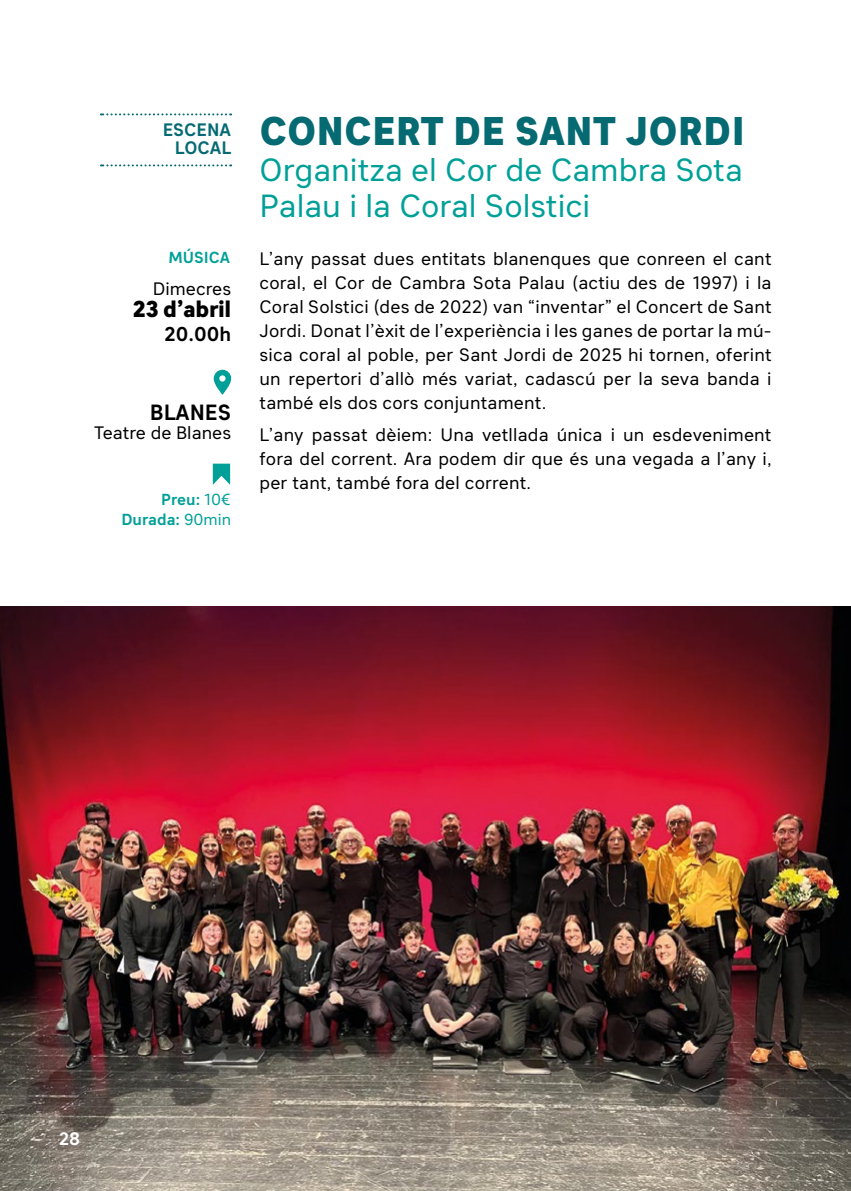
<style>
.page{position:relative;width:851px;height:1191px;background:#fff}
.page>*{position:absolute;margin:0;border:0;box-sizing:border-box;transform-origin:0 0}
.t1{font:800 40px "Sebino";color:#056a72}
.t2{font:32px/36px "Sebino";color:#00a098}
.t3{font:800 23px "Sebino";letter-spacing:-.02em;color:#000}
.t4{font:700 22px "Sebino";color:#000}
.t5{font:700 20px "Sebino";color:#000}
.t6{font:18px/24px "Sebino";letter-spacing:.01em;color:#000;text-align:justify}
.t7{font:700 18px/18px "Sebino";color:#056a72;text-align:right}
.t8{font:700 18px "Sebino";color:#fff}
.t9{font:700 16px/20px "Sebino";color:#00a098;text-align:right}
.s1{font-weight:400}
</style>
<div class="page">
<svg style="left:214px;top:370px;width:17px;height:25px"></svg>
<svg style="left:213px;top:463px;width:17px;height:21px"></svg>
<svg style="left:101px;top:113px;width:130px;height:2px"></svg>
<svg style="left:101px;top:164px;width:130px;height:2px"></svg>
<img style="left:0;top:606px;width:850px;height:585px">
<p class="t7" style="left:163px;top:122px;width:70px">ESCENA<br>LOCAL</p>
<p class="t9" style="left:168px;top:248px;width:63px">MÚSICA</p>
<p class="t6" style="left:153px;top:277px;width:80px">Dimecres</p>
<p class="t5" style="left:164px;top:323px;width:68px">20.00h</p>
<p class="t3" style="left:132px;top:296px;width:100px">23 d’abril</p>
<p class="t4" style="left:150px;top:400px;width:83px">BLANES</p>
<p class="t6" style="left:94px;top:421px;width:138px">Teatre de Blanes</p>
<p class="t9" style="left:121px;top:490px;width:111px">Preu: <span class="s1">10€<br></span>Durada: <span class="s1">90min</span></p>
<h1 class="t1" style="left:259px;top:108px;width:487px">CONCERT DE SANT JORDI</h1>
<h2 class="t2" style="left:259px;top:152px;width:484px">Organitza el Cor de Cambra Sota<br>Palau i la Coral Solstici</h2>
<p class="t6" style="left:259px;top:247px;width:513px">L’any passat dues entitats blanenques que conreen el cant coral, el Cor de Cambra Sota Palau (actiu des de 1997) i la Coral Solstici (des de 2022) van “inventar” el Concert de Sant Jordi. Donat l’èxit de l’experiència i les ganes de portar la mú&shy;sica coral al poble, per Sant Jordi de 2025 hi tornen, oferint un repertori d’allò més variat, cadascú per la seva banda i també els dos cors conjuntament.</p>
<p class="t6" style="left:259px;top:423px;width:513px">L’any passat dèiem: Una vetllada única i un esdeveniment fora del corrent. Ara podem dir que és una vegada a l’any i, per tant, també fora del corrent.</p>
<p class="t8" style="left:59px;top:1128px;width:23px">28</p>
</div>
